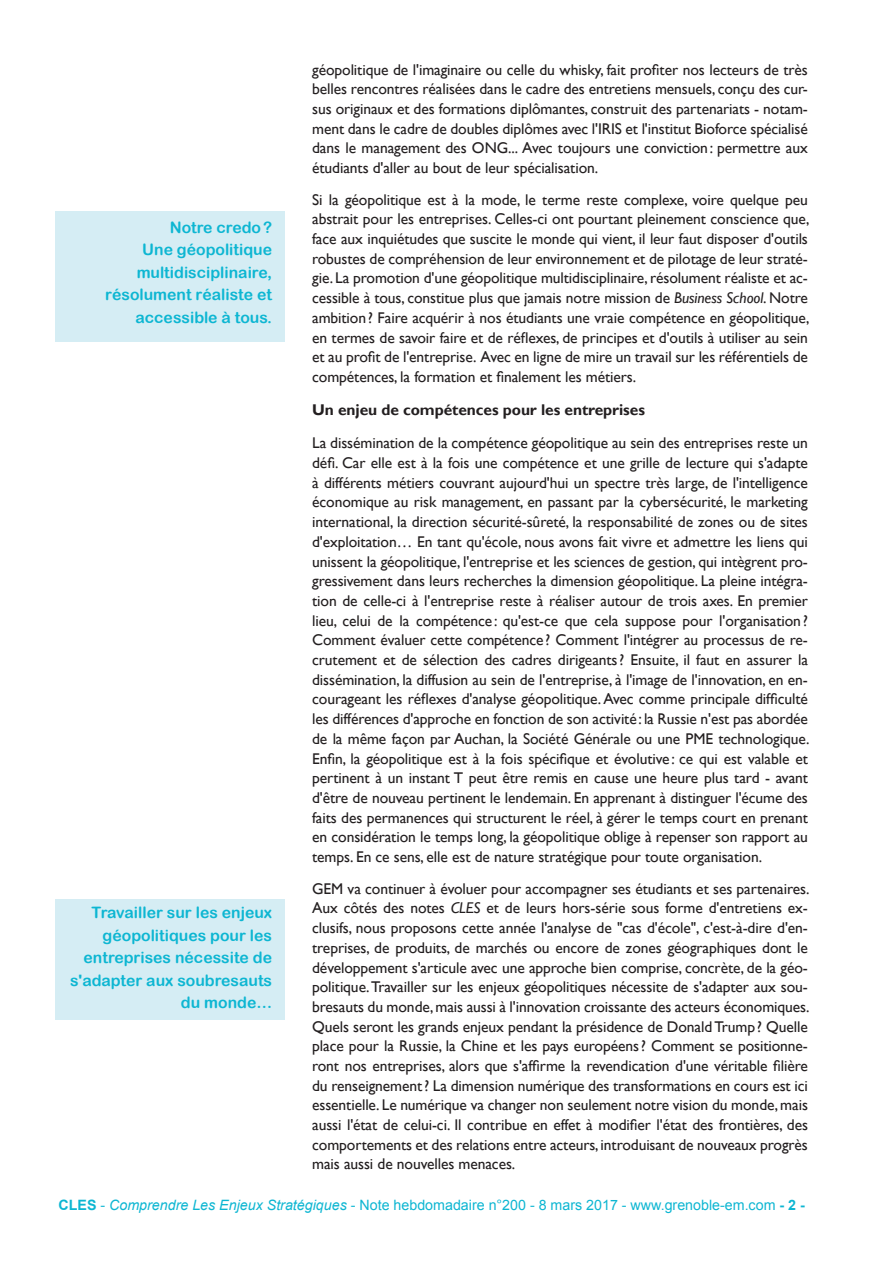
<style>
.page{position:relative;width:893px;height:1263px;background:#fff}
.page>*{position:absolute;margin:0;border:0;box-sizing:border-box;transform-origin:0 0}
.Exergue_CLES{font:15.75px/22.5px "Arial Rounded MT Bold";color:#0db6d2;text-align:right}
.Texte_courant_CLES{font:15.6px/19.6px "Gill Sans";letter-spacing:-.005em;color:#231f20;text-align:justify}
.Texte_courant_CLES-2{font:700 15.6px "Gill Sans";letter-spacing:-.005em;color:#231f20}
.t1{font:14.25px "Arial";color:#0db6d2}
.s1{font-style:italic}
.s2{font-weight:700}
</style>
<div class="page">
<div style="left:55px;top:899px;width:230px;height:121px;background:#d5edf4"></div>
<div style="left:55px;top:211px;width:230px;height:131px;background:#d5edf4"></div>
<p class="Texte_courant_CLES" style="left:312px;top:60px;width:497px">géopolitique de l'imaginaire ou celle du whisky, fait profiter nos lecteurs de très belles rencontres réalisées dans le cadre des entretiens mensuels, conçu des cur&shy;sus originaux et des formations diplômantes, construit des partenariats - notam&shy;ment dans le cadre de doubles diplômes avec l'IRIS et l'institut Bioforce spécialisé dans le management des ONG... Avec toujours une conviction: permettre aux étudiants d'aller au bout de leur spécialisation.</p>
<p class="Texte_courant_CLES" style="left:312px;top:190px;width:499px">Si la géopolitique est à la mode, le terme reste complexe, voire quelque peu abstrait pour les entreprises. Celles-ci ont pourtant pleinement conscience que, face aux inquiétudes que suscite le monde qui vient, il leur faut disposer d'outils robustes de compréhension de leur environnement et de pilotage de leur straté&shy;gie. La promotion d'une géopolitique multidisciplinaire, résolument réaliste et ac&shy;cessible à tous, constitue plus que jamais notre mission de <span class="s1">Business School</span>. Notre ambition? Faire acquérir à nos étudiants une vraie compétence en géopolitique, en termes de savoir faire et de réflexes, de principes et d'outils à utiliser au sein et au profit de l'entreprise. Avec en ligne de mire un travail sur les référentiels de compétences, la formation et finalement les métiers.</p>
<p class="Texte_courant_CLES-2" style="left:312px;top:400px;width:334px">Un enjeu de compétences pour les entreprises</p>
<p class="Texte_courant_CLES" style="left:312px;top:434px;width:499px">La dissémination de la compétence géopolitique au sein des entreprises reste un défi. Car elle est à la fois une compétence et une grille de lecture qui s'adapte à différents métiers couvrant aujourd'hui un spectre très large, de l'intelligence économique au risk management, en passant par la cybersécurité, le marketing international, la direction sécurité-sûreté, la responsabilité de zones ou de sites d'exploitation… En tant qu'école, nous avons fait vivre et admettre les liens qui unissent la géopolitique, l'entreprise et les sciences de gestion, qui intègrent pro&shy;gressivement dans leurs recherches la dimension géopolitique. La pleine intégra&shy;tion de celle-ci à l'entreprise reste à réaliser autour de trois axes. En premier lieu, celui de la compétence: qu'est-ce que cela suppose pour l'organisation?<br>Comment évaluer cette compétence? Comment l'intégrer au processus de re&shy;crutement et de sélection des cadres dirigeants? Ensuite, il faut en assurer la dissémination, la diffusion au sein de l'entreprise, à l'image de l'innovation, en en&shy;courageant les réflexes d'analyse géopolitique. Avec comme principale difficulté les différences d'approche en fonction de son activité: la Russie n'est pas abordée de la même façon par Auchan, la Société Générale ou une PME technologique.<br>Enfin, la géopolitique est à la fois spécifique et évolutive: ce qui est valable et pertinent à un instant T peut être remis en cause une heure plus tard - avant d'être de nouveau pertinent le lendemain. En apprenant à distinguer l'écume des faits des permanences qui structurent le réel, à gérer le temps court en prenant en considération le temps long, la géopolitique oblige à repenser son rapport au temps. En ce sens, elle est de nature stratégique pour toute organisation.</p>
<p class="Texte_courant_CLES" style="left:312px;top:879px;width:499px">GEM va continuer à évoluer pour accompagner ses étudiants et ses partenaires.<br>Aux côtés des notes <span class="s1">CLES</span> et de leurs hors-série sous forme d'entretiens ex&shy;clusifs, nous proposons cette année l'analyse de "cas d'école", c'est-à-dire d'en&shy;treprises, de produits, de marchés ou encore de zones géographiques dont le développement s'articule avec une approche bien comprise, concrète, de la géo&shy;politique. Travailler sur les enjeux géopolitiques nécessite de s'adapter aux sou&shy;bresauts du monde, mais aussi à l'innovation croissante des acteurs économiques.<br>Quels seront les grands enjeux pendant la présidence de Donald Trump? Quelle place pour la Russie, la Chine et les pays européens? Comment se positionne&shy;ront nos entreprises, alors que s'affirme la revendication d'une véritable filière du renseignement? La dimension numérique des transformations en cours est ici essentielle. Le numérique va changer non seulement notre vision du monde, mais aussi l'état de celui-ci. Il contribue en effet à modifier l'état des frontières, des comportements et des relations entre acteurs, introduisant de nouveaux progrès mais aussi de nouvelles menaces.</p>
<p class="t1" style="left:59px;top:1195px;width:748px"><span class="s2">CLES</span> - <span class="s1">Comprendre Les Enjeux Stratégiques</span> - Note hebdomadaire n°200 - 8 mars 2017 - www.grenoble-em.com <span class="s2">- 2 -</span></p>
<p class="Exergue_CLES" style="left:105px;top:216px;width:168px">Notre credo?<br>Une géopolitique multidisciplinaire, résolument réaliste et accessible à tous.</p>
<p class="Exergue_CLES" style="left:70px;top:901px;width:204px">Travailler sur les enjeux géopolitiques pour les entreprises nécessite de s'adapter aux soubresauts du monde…</p>
</div>
